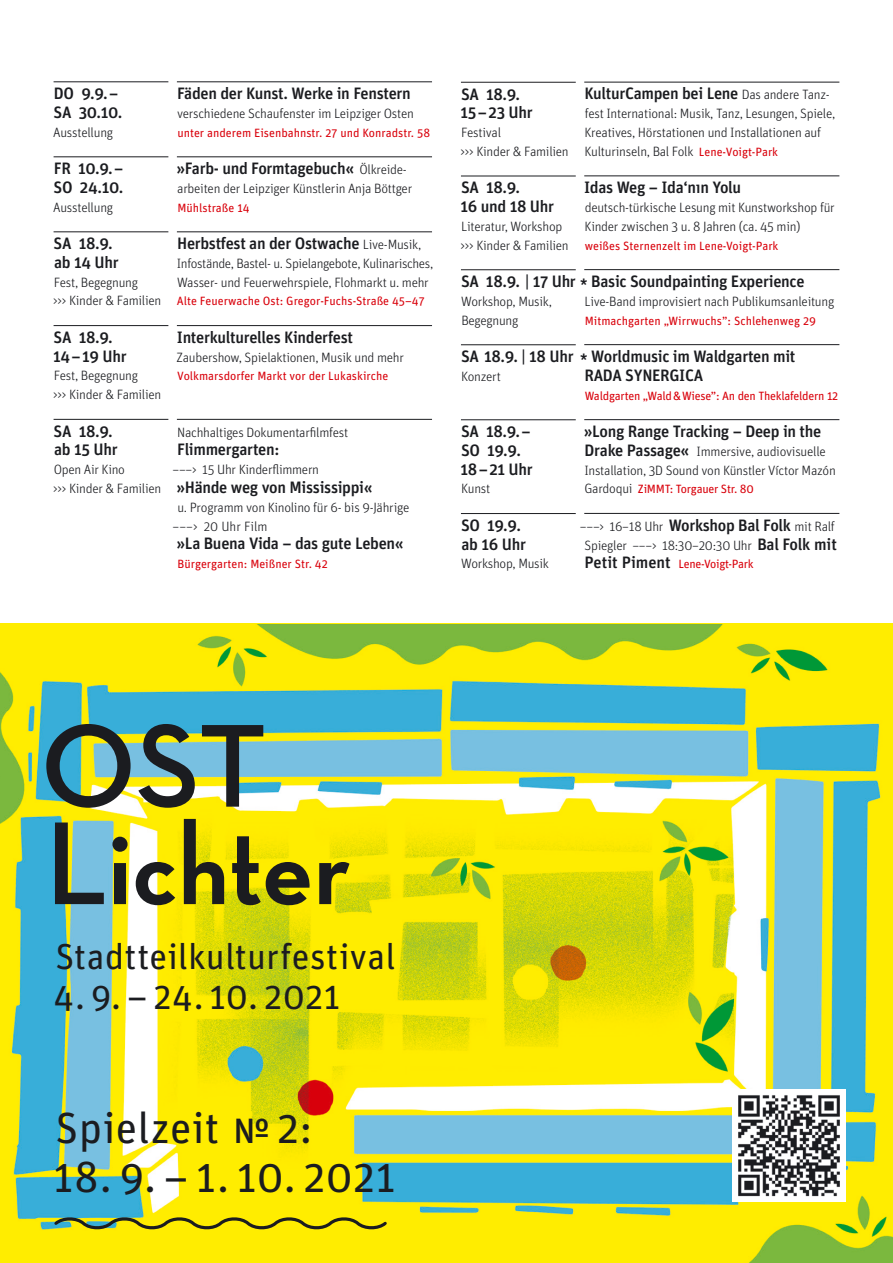
<style>
.page{position:relative;width:893px;height:1263px;background:#fff}
.page>*{position:absolute;margin:0;border:0;box-sizing:border-box;transform-origin:0 0}
.t1{font:700 120px/97.5px "Neutra Disp";letter-spacing:.01em;color:#1b1c20}
.t2{font:43.5px "Unit Pro";letter-spacing:.01em;color:#1b1c20}
.t3{font:36px "Unit Pro";letter-spacing:.01em;color:#1b1c20}
.t4{font:500 16.5px/18.8px "Unit Pro";letter-spacing:-.02em;color:#1b1c20}
.t5{font:300 13.5px/18.8px "Unit Pro";letter-spacing:-.02em;color:#1b1c20}
.t6{font:12px "Unit Pro";color:#d9000b}
.t7{font:12px "Unit Pro";letter-spacing:-.02em;color:#d9000b}
.t8{font:12px "Unit Pro";letter-spacing:-.025em;color:#d9000b}
.s1{font-weight:300;font-size:13.5px}
.s2{font-weight:400;font-size:12px;color:#d9000b}
.s3{font-weight:500;font-size:16.5px}
.s4{font-weight:300;font-size:13.5px;color:#1b1c20}
.s5{font-weight:500;font-size:16.5px;color:#1b1c20}
</style>
<div class="page">
<img style="left:0;top:624px;width:893px;height:639px">
<hr style="left:177px;top:81px;width:255px;height:1px;background:#1b1c20">
<hr style="left:177px;top:156px;width:255px;height:1px;background:#1b1c20">
<hr style="left:177px;top:231px;width:255px;height:1px;background:#1b1c20">
<hr style="left:177px;top:325px;width:255px;height:1px;background:#1b1c20">
<hr style="left:177px;top:419px;width:255px;height:1px;background:#1b1c20">
<hr style="left:584px;top:82px;width:255px;height:1px;background:#1b1c20">
<hr style="left:584px;top:175px;width:255px;height:1px;background:#1b1c20">
<hr style="left:584px;top:269px;width:255px;height:1px;background:#1b1c20">
<hr style="left:584px;top:344px;width:255px;height:1px;background:#1b1c20">
<hr style="left:584px;top:419px;width:255px;height:1px;background:#1b1c20">
<hr style="left:584px;top:513px;width:255px;height:1px;background:#1b1c20">
<hr style="left:54px;top:81px;width:114px;height:1px;background:#1b1c20">
<hr style="left:54px;top:156px;width:114px;height:1px;background:#1b1c20">
<hr style="left:54px;top:231px;width:114px;height:1px;background:#1b1c20">
<hr style="left:54px;top:325px;width:114px;height:1px;background:#1b1c20">
<hr style="left:54px;top:419px;width:114px;height:1px;background:#1b1c20">
<hr style="left:461px;top:82px;width:115px;height:1px;background:#1b1c20">
<hr style="left:461px;top:176px;width:115px;height:1px;background:#1b1c20">
<hr style="left:461px;top:269px;width:115px;height:1px;background:#1b1c20">
<hr style="left:461px;top:344px;width:115px;height:1px;background:#1b1c20">
<hr style="left:461px;top:419px;width:115px;height:1px;background:#1b1c20">
<hr style="left:461px;top:513px;width:115px;height:1px;background:#1b1c20">
<svg style="left:51px;top:1213px;width:339px;height:21px;background:#c7c519"></svg>
<img style="left:733px;top:1089px;width:112px;height:112px">
<svg style="left:236px;top:1118px;width:32px;height:25px"></svg>
<p class="t4" style="left:54px;top:83px;width:70px">DO 9.9.–<br>SA 30.10.</p>
<p class="t5" style="left:53px;top:122px;width:61px">Ausstellung</p>
<p class="t4" style="left:54px;top:158px;width:71px">FR 10.9.–<br>SO 24.10.</p>
<p class="t5" style="left:53px;top:197px;width:61px">Ausstellung</p>
<p class="t4" style="left:54px;top:233px;width:67px">SA 18.9. ab 14 Uhr</p>
<p class="t5" style="left:53px;top:272px;width:110px">Fest, Begegnung<br>&gt;&gt;&gt; Kinder &amp; Familien</p>
<p class="t4" style="left:53px;top:327px;width:75px">SA 18.9.<br>14–19 Uhr</p>
<p class="t5" style="left:53px;top:366px;width:110px">Fest, Begegnung<br>&gt;&gt;&gt; Kinder &amp; Familien</p>
<p class="t4" style="left:54px;top:421px;width:66px">SA 18.9. ab 15 Uhr</p>
<p class="t5" style="left:53px;top:460px;width:110px">Open Air Kino<br>&gt;&gt;&gt; Kinder &amp; Familien</p>
<p class="t4" style="left:177px;top:83px;width:235px">Fäden der Kunst. Werke in Fenstern</p>
<p class="t5" style="left:177px;top:104px;width:238px">verschiedene Schaufenster im Leipziger Osten</p>
<p class="t6" style="left:177px;top:124px;width:254px">unter anderem Eisenbahnstr. 27 und Konradstr. 58</p>
<p class="t4" style="left:176px;top:158px;width:232px">»Farb- und Formtagebuch« <span class="s1">Ölkreide-</span></p>
<p class="t5" style="left:177px;top:179px;width:236px">arbeiten der Leipziger Künstlerin Anja Böttger</p>
<p class="t6" style="left:177px;top:199px;width:74px">Mühlstraße 14</p>
<p class="t4" style="left:177px;top:233px;width:246px">Herbstfest an der Ostwache <span class="s1">Live-Musik,</span></p>
<p class="t5" style="left:177px;top:254px;width:258px">Infostände, Bastel- u. Spielangebote, Kulinarisches,<br>Wasser- und Feuerwehrspiele, Flohmarkt u. mehr</p>
<p class="t6" style="left:177px;top:293px;width:249px">Alte Feuerwache Ost: Gregor-Fuchs-Straße 45–47</p>
<p class="t4" style="left:177px;top:327px;width:178px">Interkulturelles Kinderfest</p>
<p class="t5" style="left:177px;top:347px;width:229px">Zaubershow, Spielaktionen, Musik und mehr</p>
<p class="t6" style="left:177px;top:368px;width:213px">Volkmarsdorfer Markt vor der Lukaskirche</p>
<p class="t5" style="left:177px;top:422px;width:173px">Nachhaltiges Dokumentarfilmfest</p>
<p class="t4" style="left:177px;top:440px;width:104px">Flimmergarten:</p>
<p class="t5" style="left:173px;top:460px;width:148px">–––&gt; 15 Uhr Kinderflimmern</p>
<p class="t4" style="left:176px;top:477px;width:198px">»Hände weg von Mississippi«</p>
<p class="t5" style="left:173px;top:497px;width:238px;text-indent:5px">u. Programm von Kinolino für 6- bis 9-Jährige –––&gt; 20 Uhr Film</p>
<p class="t4" style="left:176px;top:533px;width:229px">»La Buena Vida – das gute Leben«</p>
<p class="t6" style="left:177px;top:555px;width:152px">Bürgergarten: Meißner Str. 42</p>
<p class="t4" style="left:584px;top:84px;width:247px">KulturCampen bei Lene <span class="s1">Das andere Tanz-</span></p>
<p class="t5" style="left:585px;top:104px;width:252px">fest International: Musik, Tanz, Lesungen, Spiele,<br>Kreatives, Hörstationen und Installationen auf<br>Kulturinseln, Bal Folk <span class="s2">Lene-Voigt-Park</span></p>
<p class="t4" style="left:584px;top:177px;width:159px">Idas Weg – Ida‘nın Yolu</p>
<p class="t5" style="left:585px;top:198px;width:252px">deutsch-türkische Lesung mit Kunstworkshop für<br>Kinder zwischen 3 u. 8 Jahren (ca. 45 min)</p>
<p class="t6" style="left:585px;top:237px;width:195px">weißes Sternenzelt im Lene-Voigt-Park</p>
<p class="t4" style="left:461px;top:271px;width:345px">SA 18.9. | 17 Uhr * Basic Soundpainting Experience</p>
<p class="t5" style="left:585px;top:291px;width:251px">Live-Band improvisiert nach Publikumsanleitung</p>
<p class="t6" style="left:585px;top:312px;width:233px">Mitmachgarten „Wirrwuchs”: Schlehenweg 29</p>
<p class="t4" style="left:584px;top:346px;width:212px;text-indent:-124px">SA 18.9. | 18 Uhr * Worldmusic im Waldgarten mit<br>RADA SYNERGICA</p>
<p class="t7" style="left:585px;top:387px;width:255px">Waldgarten „Wald&amp;Wiese”: An den Theklafeldern 12</p>
<p class="t4" style="left:584px;top:421px;width:239px">»Long Range Tracking – Deep in the</p>
<p class="t5" style="left:584px;top:441px;width:253px"><span class="s3">Drake Passage«</span> Immersive, audiovisuelle<br>Installation, 3D Sound von Künstler Víctor Mazón</p>
<p class="t7" style="left:584px;top:481px;width:171px"><span class="s4">Gardoqui</span> ZiMMT: Torgauer Str. 80</p>
<p class="t5" style="left:580px;top:516px;width:259px;text-align:center">–––&gt; 16–18 Uhr <span class="s3">Workshop Bal Folk</span> mit Ralf<br>Spiegler –––&gt; 18:30–20:30 Uhr <span class="s3">Bal Folk mit</span></p>
<p class="t8" style="left:584px;top:556px;width:171px"><span class="s5">Petit Piment</span> Lene-Voigt-Park</p>
<p class="t4" style="left:460px;top:84px;width:74px">SA 18.9.<br>15–23 Uhr</p>
<p class="t5" style="left:461px;top:123px;width:110px">Festival<br>&gt;&gt;&gt; Kinder &amp; Familien</p>
<p class="t4" style="left:460px;top:177px;width:95px">SA 18.9.<br>16 und 18 Uhr</p>
<p class="t5" style="left:461px;top:216px;width:110px">Literatur, Workshop &gt;&gt;&gt; Kinder &amp; Familien</p>
<p class="t5" style="left:461px;top:291px;width:92px">Workshop, Musik,<br>Begegnung</p>
<p class="t5" style="left:461px;top:366px;width:41px">Konzert</p>
<p class="t4" style="left:460px;top:421px;width:74px">SA 18.9.–<br>SO 19.9.<br>18–21 Uhr</p>
<p class="t5" style="left:461px;top:479px;width:31px">Kunst</p>
<p class="t4" style="left:461px;top:515px;width:66px">SO 19.9. ab 16 Uhr</p>
<p class="t5" style="left:461px;top:554px;width:89px">Workshop, Musik</p>
<h1 class="t1" style="left:41px;top:719px;width:311px">OST<br>Lichter</h1>
<h3 class="t3" style="left:55px;top:931px;width:341px">Stadtteilkulturfestival</h3>
<h3 class="t3" style="left:54px;top:971px;width:288px">4. 9. – 24. 10. 2021</h3>
<h2 class="t2" style="left:56px;top:1097px;width:165px">Spielzeit</h2>
<h2 class="t2" style="left:277px;top:1097px;width:37px">2:</h2>
<h2 class="t2" style="left:54px;top:1147px;width:344px">18. 9. – 1. 10. 2021</h2>
</div>
